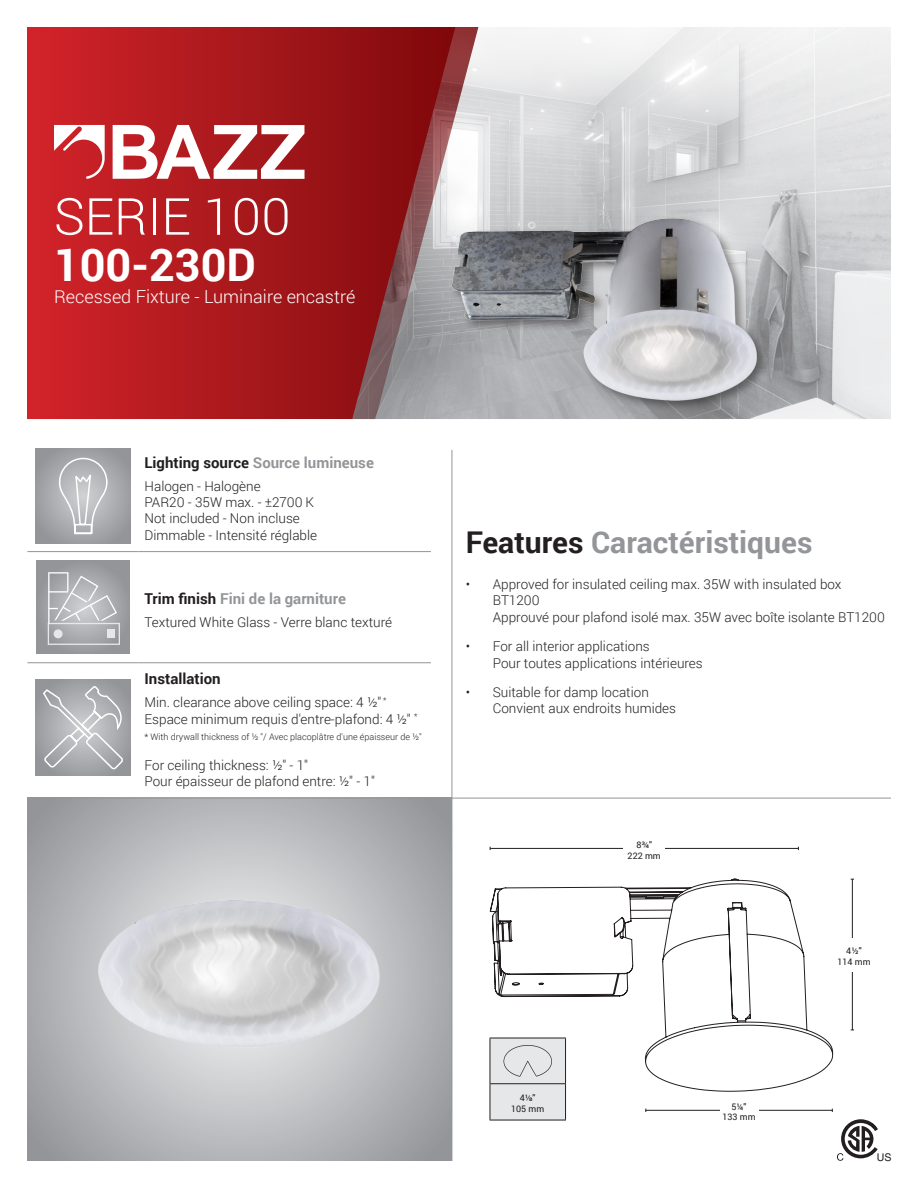
<style>
.page{position:relative;width:918px;height:1188px;background:#fff}
.page>*{position:absolute;margin:0;border:0;box-sizing:border-box;transform-origin:0 0}
.serie{font:300 51px "Roboto";color:#fff}
.code_produit{font:700 45px "Roboto";color:#fff}
.moyen_titre{font:700 30px "Roboto";color:#939598}
.catégorie{font:300 18px "Roboto";color:#fff}
.mini_titre{font:700 15px "Roboto";color:#939598}
.mini_titre-2{font:700 15px "Roboto";color:#231f20}
.texte{font:300 13.5px/16.2px "Roboto";color:#231f20}
.t1{font:10.65px "Helvetica";color:#231f20}
.texte-2{font:300 9px "Roboto";color:#231f20}
.mesure{font:9px/10.8px "Roboto";color:#231f20;text-align:center}
.s1{color:#231f20}
</style>
<div class="page">
<svg style="left:837px;top:1119px;width:41px;height:42px"></svg>
<svg style="left:490px;top:879px;width:343px;height:213px"></svg>
<svg style="left:27px;top:27px;width:325px;height:392px;background:#b21a1f"></svg>
<img style="left:352px;top:27px;width:539px;height:392px">
<svg style="left:54px;top:125px;width:51px;height:54px"></svg>
<svg style="left:113px;top:125px;width:192px;height:54px"></svg>
<img style="left:435px;top:205px;width:342px;height:214px">
<svg style="left:27px;top:799px;width:425px;height:362px;background:#a4a6a9"></svg>
<img style="left:59px;top:812px;width:361px;height:335px">
<hr style="left:452px;top:450px;width:1px;height:711px;background:#939598">
<hr style="left:27px;top:798px;width:864px;height:1px;background:#939598">
<hr style="left:27px;top:551px;width:112px;height:1px;background:#939598">
<hr style="left:139px;top:551px;width:292px;height:1px;background:#939598">
<hr style="left:27px;top:662px;width:112px;height:1px;background:#939598">
<hr style="left:139px;top:662px;width:292px;height:1px;background:#939598">
<svg style="left:36px;top:448px;width:94px;height:95px;background:#9e9fa3"></svg>
<svg style="left:58px;top:457px;width:50px;height:78px;background:#bebfc2"></svg>
<div style="left:36px;top:561px;width:94px;height:93px;background:#949699"></div>
<svg style="left:48px;top:572px;width:72px;height:73px"></svg>
<div style="left:36px;top:680px;width:94px;height:95px;background:#999b9e"></div>
<svg style="left:43px;top:686px;width:82px;height:84px"></svg>
<hr style="left:490px;top:848px;width:308px;height:1px;background:#231f20">
<hr style="left:646px;top:1110px;width:186px;height:1px;background:#231f20">
<hr style="left:852px;top:879px;width:1px;height:151px;background:#231f20">
<div style="left:624px;top:838px;width:41px;height:21px;background:#fff"></div>
<div style="left:720px;top:1100px;width:38px;height:20px;background:#fff"></div>
<div style="left:833px;top:938px;width:42px;height:33px;background:#fff"></div>
<hr style="left:490px;top:1120px;width:76px;height:1px;background:#231f20">
<svg style="left:490px;top:1038px;width:76px;height:82px;background:#dadbdd"></svg>
<p class="serie" style="left:54px;top:181px;width:238px">SERIE 100</p>
<p class="code_produit" style="left:54px;top:233px;width:204px">100-230D</p>
<p class="catégorie" style="left:54px;top:284px;width:303px">Recessed Fixture - Luminaire encastré</p>
<p class="mini_titre" style="left:145px;top:452px;width:231px"><span class="s1">Lighting source</span> Source lumineuse</p>
<p class="texte" style="left:145px;top:478px;width:174px">Halogen - Halogène<br>PAR20 - 35W max. - ±2700 K<br>Not included - Non incluse<br>Dimmable - Intensité réglable</p>
<p class="mini_titre" style="left:145px;top:588px;width:203px"><span class="s1">Trim finish</span> Fini de la garniture</p>
<p class="texte" style="left:145px;top:613px;width:249px">Textured White Glass - Verre blanc texturé</p>
<p class="mini_titre-2" style="left:145px;top:669px;width:78px">Installation</p>
<p class="texte" style="left:145px;top:694px;width:274px">Min. clearance above ceiling space: 4 ½" <sup>*<br></sup>Espace minimum requis d'entre-plafond: 4 ½" <sup>*</sup></p>
<p class="texte-2" style="left:145px;top:730px;width:279px">* With drywall thickness of ½ "/ Avec placoplâtre d'une épaisseur de ½"</p>
<p class="texte" style="left:145px;top:756px;width:232px">For ceiling thickness: ½" - 1"<br>Pour épaisseur de plafond entre: ½" - 1"</p>
<p class="moyen_titre" style="left:466px;top:521px;width:348px"><span class="s1">Features</span> Caractéristiques</p>
<p class="texte" style="left:493px;top:576px;width:394px;text-indent:-27px">• Approved for insulated ceiling max. 35W with insulated box<br>BT1200<br>Approuvé pour plafond isolé max. 35W avec boîte isolante BT1200</p>
<p class="texte" style="left:493px;top:638px;width:211px;text-indent:-27px">• For all interior applications<br>Pour toutes applications intérieures</p>
<p class="texte" style="left:493px;top:684px;width:185px;text-indent:-27px">• Suitable for damp location<br>Convient aux endroits humides</p>
<p class="mesure" style="left:628px;top:839px;width:35px">8¾"<br>222 mm</p>
<p class="mesure" style="left:837px;top:945px;width:35px">4½"<br>114 mm</p>
<p class="mesure" style="left:511px;top:1092px;width:35px">4⅛"<br>105 mm</p>
<p class="mesure" style="left:722px;top:1101px;width:35px">5¼"<br>133 mm</p>
<p class="t1" style="left:877px;top:1151px;width:16px">US</p>
</div>
